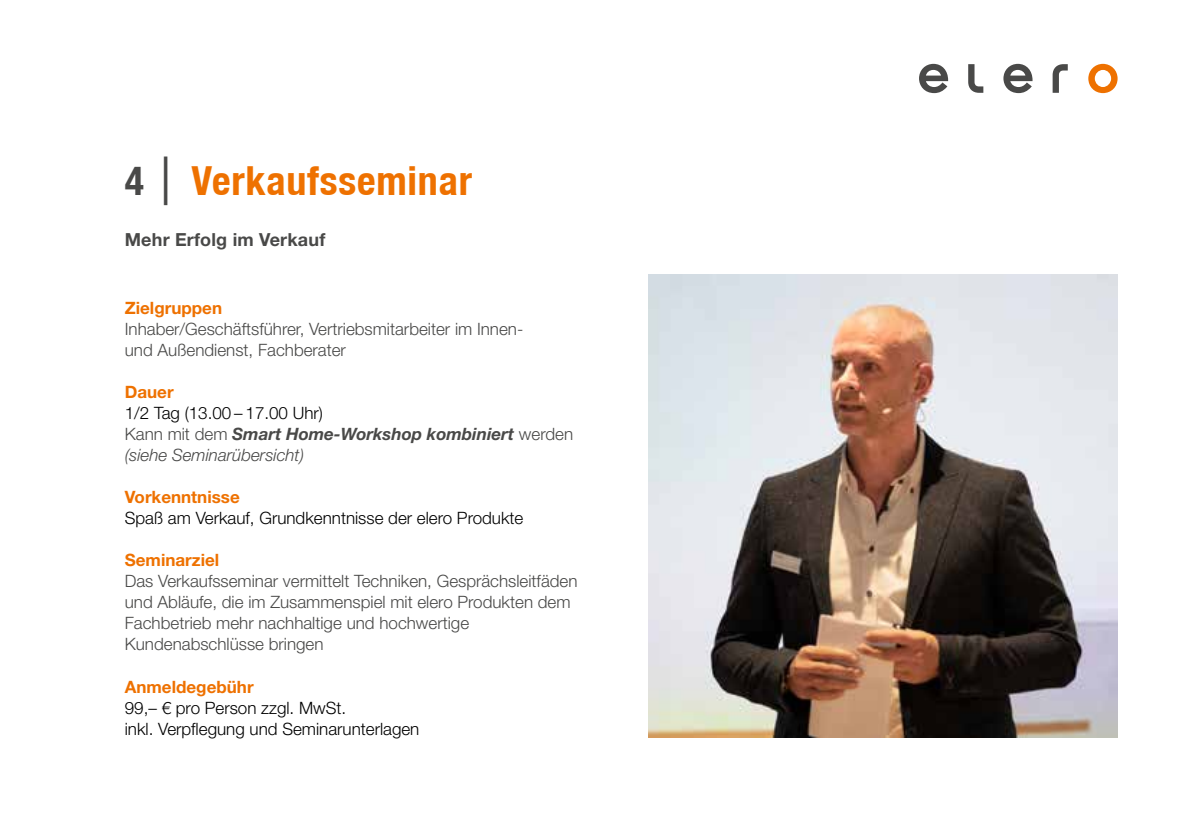
<style>
.page{position:relative;width:1180px;height:840px;background:#fff}
.page>*{position:absolute;margin:0;border:0;box-sizing:border-box;transform-origin:0 0}
.t1{font:700 condensed 40px "Helvetica Neue LT";letter-spacing:.02em;color:#ee7100}
.t2{font:700 18px "Helvetica Neue LT Pro";letter-spacing:.01em;color:#494948}
.t3{font:300 17px/21px "Helvetica Neue LT Pro";color:#494948}
.t4{font:300 17px/21px "Helvetica Neue LT Pro";color:#000}
.t5{font:italic 700 17px/21px "Helvetica Neue LT Pro";color:#494948}
.t6{font:700 17px "Helvetica Neue LT Pro";color:#ee7100}
.s1{color:#494948}
.s2{font-family:"Arial";font-stretch:normal;color:#494948}
.s3{font-weight:300;font-style:normal;color:#000}
.s4{font-weight:300;font-style:normal}
.s5{font-weight:300}
</style>
<div class="page">
<img style="left:648px;top:274px;width:469px;height:463px">
<svg style="left:1088px;top:64px;width:29px;height:29px"></svg>
<svg style="left:919px;top:64px;width:29px;height:29px"></svg>
<svg style="left:1003px;top:64px;width:29px;height:29px"></svg>
<svg style="left:1052px;top:64px;width:15px;height:29px"></svg>
<svg style="left:968px;top:64px;width:15px;height:29px"></svg>
<h1 class="t1" style="left:125px;top:156px;width:349px"><span class="s1">4</span> <span class="s2">│</span> Verkaufsseminar</h1>
<p class="t2" style="left:125px;top:228px;width:202px">Mehr Erfolg im Verkauf</p>
<p class="t6" style="left:125px;top:297px;width:99px">Zielgruppen</p>
<p class="t3" style="left:125px;top:318px;width:400px">Inhaber/Geschäftsführer, Vertriebsmitarbeiter im Innen&shy;und Außendienst, Fachberater</p>
<p class="t6" style="left:125px;top:381px;width:50px">Dauer</p>
<p class="t5" style="left:125px;top:402px;width:450px"><span class="s3">1/2 Tag (13.00 – 17.00 Uhr)<br></span><span class="s4">Kann mit dem</span> Smart Home-Workshop kombiniert <span class="s4">werden </span><span class="s5">(siehe Seminarübersicht)</span></p>
<p class="t6" style="left:125px;top:486px;width:116px">Vorkenntnisse</p>
<p class="t4" style="left:125px;top:507px;width:400px">Spaß am Verkauf, Grundkenntnisse der elero Produkte</p>
<p class="t6" style="left:125px;top:549px;width:96px">Seminarziel</p>
<p class="t3" style="left:125px;top:570px;width:454px">Das Verkaufsseminar vermittelt Techniken, Gesprächsleitfäden und Abläufe, die im Zusammenspiel mit elero Produkten dem Fachbetrieb mehr nachhaltige und hochwertige Kundenabschlüsse bringen</p>
<p class="t6" style="left:125px;top:675px;width:130px">Anmeldegebühr</p>
<p class="t4" style="left:125px;top:696px;width:296px">99,– € pro Person zzgl. MwSt.<br>inkl. Verpflegung und Seminarunterlagen</p>
</div>
